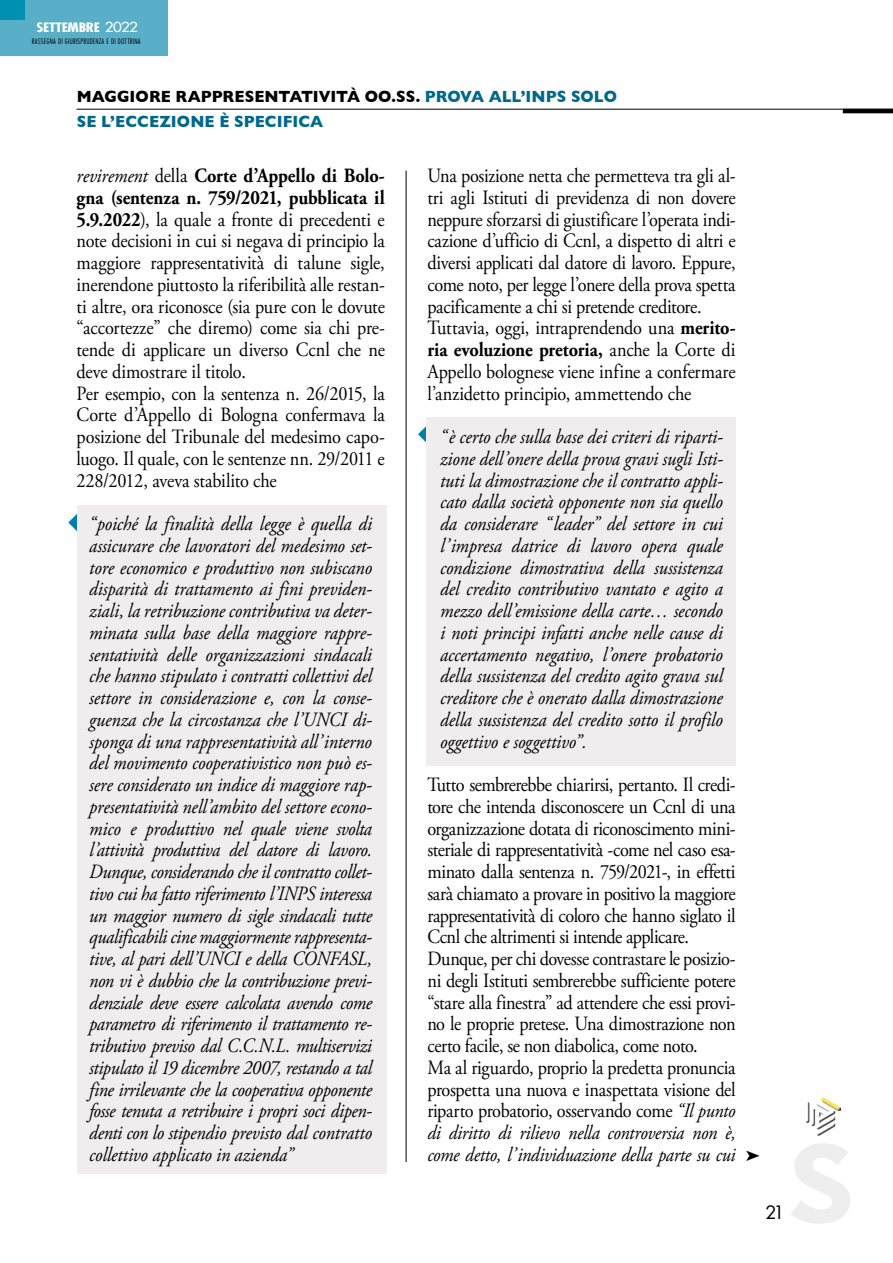
<style>
.page{position:relative;width:893px;height:1263px;background:#fff}
.page>*{position:absolute;margin:0;border:0;box-sizing:border-box;transform-origin:0 0}
.t1{font:20.25px/21.8px "Adobe Garamond Pro";letter-spacing:-.015em;color:#000;scale:.9 1}
.t2{font:italic 20.25px/21.8px "Adobe Garamond Pro";letter-spacing:-.005em;color:#000;text-align:justify;scale:.9 1}
.t3{font:18px "Futura";color:#000}
.t4{font:700 16.5px/25.5px "Gill Sans";color:#00698b;scale:.95 1}
.t5{font:700 condensed 12.6px "Futura";letter-spacing:-.02em;color:#fff;scale:1.25 1}
.t6{font:300 condensed 7.35px "Futura";letter-spacing:.025em;color:#000}
.s1{font-weight:400;font-stretch:normal;font-size:13.5px}
.s2{color:#000}
.s3{font-style:italic}
.s4{font-weight:700}
</style>
<div class="page">
<div style="left:0;top:0;width:168px;height:56px;background:#5aafc8"></div>
<img style="left:805px;top:1097px;width:35px;height:38px">
<div style="left:0;top:0;width:24px;height:19px;background:#0090b1"></div>
<svg style="left:418px;top:425px;width:9px;height:18px"></svg>
<div style="left:427px;top:417px;width:309px;height:348px;background:#efeded"></div>
<svg style="left:68px;top:514px;width:9px;height:17px"></svg>
<div style="left:77px;top:505px;width:310px;height:669px;background:#efeded"></div>
<hr style="left:406px;top:171px;width:1px;height:991px;background:#000">
<hr style="left:77px;top:109px;width:816px;height:1px;background:#000">
<hr style="left:843px;top:109px;width:50px;height:4px;background:#000">
<p class="t5" style="left:37px;top:20px;width:82px">SETTEMBRE <span class="s1">2022</span></p>
<p class="t6" style="left:32px;top:37px;width:110px">RASSEGNA DI GIURISPRUDENZA E DI DOTTRINA</p>
<p class="t4" style="left:77px;top:83px;width:570px"><span class="s2">MAGGIORE RAPPRESENTATIVITÀ OO.SS.</span> PROVA ALL’INPS SOLO<br>SE L’ECCEZIONE È SPECIFICA</p>
<p class="t1" style="left:77px;top:165px;width:344px"><span class="s3">revirement</span> della <span class="s4">Corte d’Appello di Bolo&shy;gna (sentenza n. 759/2021, pubblicata il 5.9.2022</span>), la quale a fronte di precedenti e note decisioni in cui si negava di principio la maggiore rappresentatività di talune sigle, inerendone piuttosto la riferibilità alle restan&shy;ti altre, ora riconosce (sia pure con le dovute “accortezze” che diremo) come sia chi pre&shy;tende di applicare un diverso Ccnl che ne deve dimostrare il titolo.<br>Per esempio, con la sentenza n. 26/2015, la Corte d’Appello di Bologna confermava la posizione del Tribunale del medesimo capo&shy;luogo. Il quale, con le sentenze nn. 29/2011 e 228/2012, aveva stabilito che</p>
<p class="t2" style="left:89px;top:513px;width:316px">“poiché la finalità della legge è quella di assicurare che lavoratori del medesimo set&shy;tore economico e produttivo non subiscano disparità di trattamento ai fini previden&shy;ziali, la retribuzione contributiva va deter&shy;minata sulla base della maggiore rappre&shy;sentatività delle organizzazioni sindacali che hanno stipulato i contratti collettivi del settore in considerazione e, con la conse&shy;guenza che la circostanza che l’UNCI di&shy;sponga di una rappresentatività all’interno del movimento cooperativistico non può es&shy;sere considerato un indice di maggiore rap&shy;presentatività nell’ambito del settore econo&shy;mico e produttivo nel quale viene svolta l’attività produttiva del datore di lavoro.<br>Dunque, considerando che il contratto collet&shy;tivo cui ha fatto riferimento l’INPS interessa un maggior numero di sigle sindacali tutte qualificabili cine maggiormente rappresenta&shy;tive, al pari dell’UNCI e della CONFASL, non vi è dubbio che la contribuzione previ&shy;denziale deve essere calcolata avendo come parametro di riferimento il trattamento re&shy;tributivo previso dal C.C.N.L. multiservizi stipulato il 19 dicembre 2007, restando a tal fine irrilevante che la cooperativa opponente fosse tenuta a retribuire i propri soci dipen&shy;denti con lo stipendio previsto dal contratto collettivo applicato in azienda”</p>
<p class="t1" style="left:427px;top:165px;width:344px">Una posizione netta che permetteva tra gli al&shy;tri agli Istituti di previdenza di non dovere neppure sforzarsi di giustificare l’operata indi&shy;cazione d’ufficio di Ccnl, a dispetto di altri e diversi applicati dal datore di lavoro. Eppure, come noto, per legge l’onere della prova spetta pacificamente a chi si pretende creditore.<br>Tuttavia, oggi, intraprendendo una <span class="s4">merito&shy;ria evoluzione pretoria,</span> anche la Corte di Appello bolognese viene infine a confermare l’anzidetto principio, ammettendo che</p>
<p class="t2" style="left:440px;top:426px;width:316px">“è certo che sulla base dei criteri di riparti&shy;zione dell’onere della prova gravi sugli Isti&shy;tuti la dimostrazione che il contratto appli&shy;cato dalla società opponente non sia quello da considerare “leader” del settore in cui l’impresa datrice di lavoro opera quale condizione dimostrativa della sussistenza del credito contributivo vantato e agito a mezzo dell’emissione della carte… secondo i noti principi infatti anche nelle cause di accertamento negativo, l’onere probatorio della sussistenza del credito agito grava sul creditore che è onerato dalla dimostrazione della sussistenza del credito sotto il profilo oggettivo e soggettivo”.</p>
<p class="t1" style="left:427px;top:774px;width:344px">Tutto sembrerebbe chiarirsi, pertanto. Il credi&shy;tore che intenda disconoscere un Ccnl di una organizzazione dotata di riconoscimento mini&shy;steriale di rappresentatività -come nel caso esa&shy;minato dalla sentenza n. 759/2021-, in effetti sarà chiamato a provare in positivo la maggiore rappresentatività di coloro che hanno siglato il Ccnl che altrimenti si intende applicare.<br>Dunque, per chi dovesse contrastare le posizio&shy;ni degli Istituti sembrerebbe sufficiente potere “stare alla finestra” ad attendere che essi provi&shy;no le proprie pretese. Una dimostrazione non certo facile, se non diabolica, come noto.<br>Ma al riguardo, proprio la predetta pronuncia prospetta una nuova e inaspettata visione del riparto probatorio, osservando come <span class="s3">“Il punto di diritto di rilievo nella controversia non è, come detto, l’individuazione della parte su cui</span></p>
<p class="t3" style="left:766px;top:1200px;width:20px">21</p>
</div>
